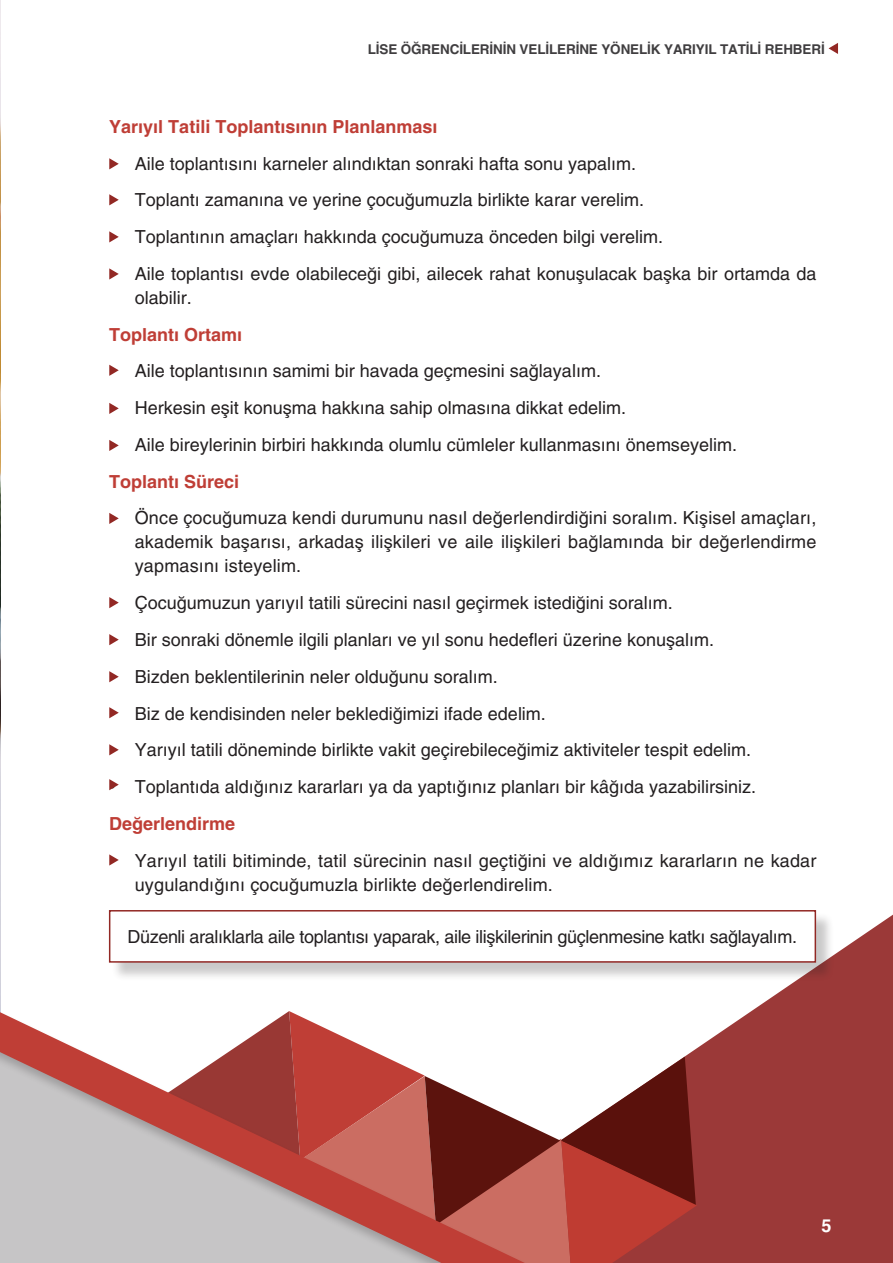
<style>
.page{position:relative;width:893px;height:1263px;background:#fff}
.page>*{position:absolute;margin:0;border:0;box-sizing:border-box;transform-origin:0 0}
.t1{font:18px/24px "Helveticasinav";color:#231f20}
.t2{font:18px "Helveticasinav";letter-spacing:-.02em;color:#231f20}
.t3{font:700 18px "Helveticasinav";color:#bf3e36}
.t4{font:18px "Phosphate Inline";color:#fff}
.t5{font:700 13.5px "Helveticasinav";letter-spacing:-.01em;color:#403e40}
.s1{font-family:"Helveticasinav";font-weight:700}
</style>
<div class="page">
<svg style="left:697px;top:910px;width:196px;height:353px;fill:#9b3938"></svg>
<svg style="left:665px;top:1048px;width:32px;height:215px"></svg>
<svg style="left:829px;top:43px;width:9px;height:11px"></svg>
<img style="left:0;top:0;width:1px;height:545px">
<svg style="left:109px;top:365px;width:10px;height:11px"></svg>
<svg style="left:109px;top:440px;width:10px;height:11px"></svg>
<svg style="left:109px;top:513px;width:10px;height:11px"></svg>
<svg style="left:109px;top:403px;width:10px;height:11px"></svg>
<svg style="left:109px;top:158px;width:10px;height:11px"></svg>
<svg style="left:109px;top:231px;width:10px;height:11px"></svg>
<svg style="left:109px;top:268px;width:10px;height:12px"></svg>
<svg style="left:109px;top:194px;width:10px;height:11px"></svg>
<svg style="left:0;top:545px;width:665px;height:718px"></svg>
<div style="left:112px;top:912px;width:723px;height:69px;background:#231f20;opacity:.24"></div>
<div style="left:110px;top:911px;width:705px;height:51px;background:#fff"></div>
<div style="left:109px;top:910px;width:707px;height:53px;border:2px solid #922824"></div>
<p class="t5" style="left:368px;top:36px;width:458px">LİSE ÖĞRENCİLERİNİN VELİLERİNE YÖNELİK YARIYIL TATİLİ REHBERİ</p>
<p class="t3" style="left:109px;top:109px;width:330px">Yarıyıl Tatili Toplantısının Planlanması</p>
<p class="t1" style="left:109px;top:151px;width:528px">• Aile toplantısını karneler alındıktan sonraki hafta sonu yapalım.</p>
<p class="t1" style="left:109px;top:188px;width:536px">• Toplantı zamanına ve yerine çocuğumuzla birlikte karar verelim.</p>
<p class="t1" style="left:109px;top:225px;width:555px">• Toplantının amaçları hakkında çocuğumuza önceden bilgi verelim.</p>
<p class="t1" style="left:135px;top:262px;width:683px;text-indent:-26px">• Aile toplantısı evde olabileceği gibi, ailecek rahat konuşulacak başka bir ortamda da olabilir.</p>
<p class="t3" style="left:109px;top:317px;width:135px">Toplantı Ortamı</p>
<p class="t1" style="left:109px;top:359px;width:493px">• Aile toplantısının samimi bir havada geçmesini sağlayalım.</p>
<p class="t1" style="left:109px;top:396px;width:518px">• Herkesin eşit konuşma hakkına sahip olmasına dikkat edelim.</p>
<p class="t1" style="left:109px;top:433px;width:629px">• Aile bireylerinin birbiri hakkında olumlu cümleler kullanmasını önemseyelim.</p>
<p class="t3" style="left:109px;top:464px;width:132px">Toplantı Süreci</p>
<p class="t1" style="left:135px;top:506px;width:683px;text-align:justify;text-indent:-26px">• Önce çocuğumuza kendi durumunu nasıl değerlendirdiğini soralım. Kişisel amaçları, akademik başarısı, arkadaş ilişkileri ve aile ilişkileri bağlamında bir değerlendirme yapmasını isteyelim.</p>
<p class="t1" style="left:109px;top:591px;width:565px">• Çocuğumuzun yarıyıl tatili sürecini nasıl geçirmek istediğini soralım.</p>
<p class="t1" style="left:109px;top:628px;width:606px">• Bir sonraki dönemle ilgili planları ve yıl sonu hedefleri üzerine konuşalım.</p>
<p class="t1" style="left:109px;top:664px;width:390px">• Bizden beklentilerinin neler olduğunu soralım.</p>
<p class="t1" style="left:109px;top:701px;width:438px">• Biz de kendisinden neler beklediğimizi ifade edelim.</p>
<p class="t1" style="left:109px;top:738px;width:643px">• Yarıyıl tatili döneminde birlikte vakit geçirebileceğimiz aktiviteler tespit edelim.</p>
<p class="t1" style="left:109px;top:775px;width:648px">• Toplantıda aldığınız kararları ya da yaptığınız planları bir kâğıda yazabilirsiniz.</p>
<p class="t3" style="left:109px;top:806px;width:128px">Değerlendirme</p>
<p class="t1" style="left:135px;top:848px;width:683px;text-indent:-26px">• Yarıyıl tatili bitiminde, tatil sürecinin nasıl geçtiğini ve aldığımız kararların ne kadar uygulandığını çocuğumuzla birlikte değerlendirelim.</p>
<p class="t2" style="left:127px;top:919px;width:671px">Düzenli aralıklarla aile toplantısı yaparak, aile ilişkilerinin güçlenmesine katkı sağlayalım.</p>
<p class="t4" style="left:817px;top:1218px;width:16px">5<span class="s1">5</span></p>
</div>
